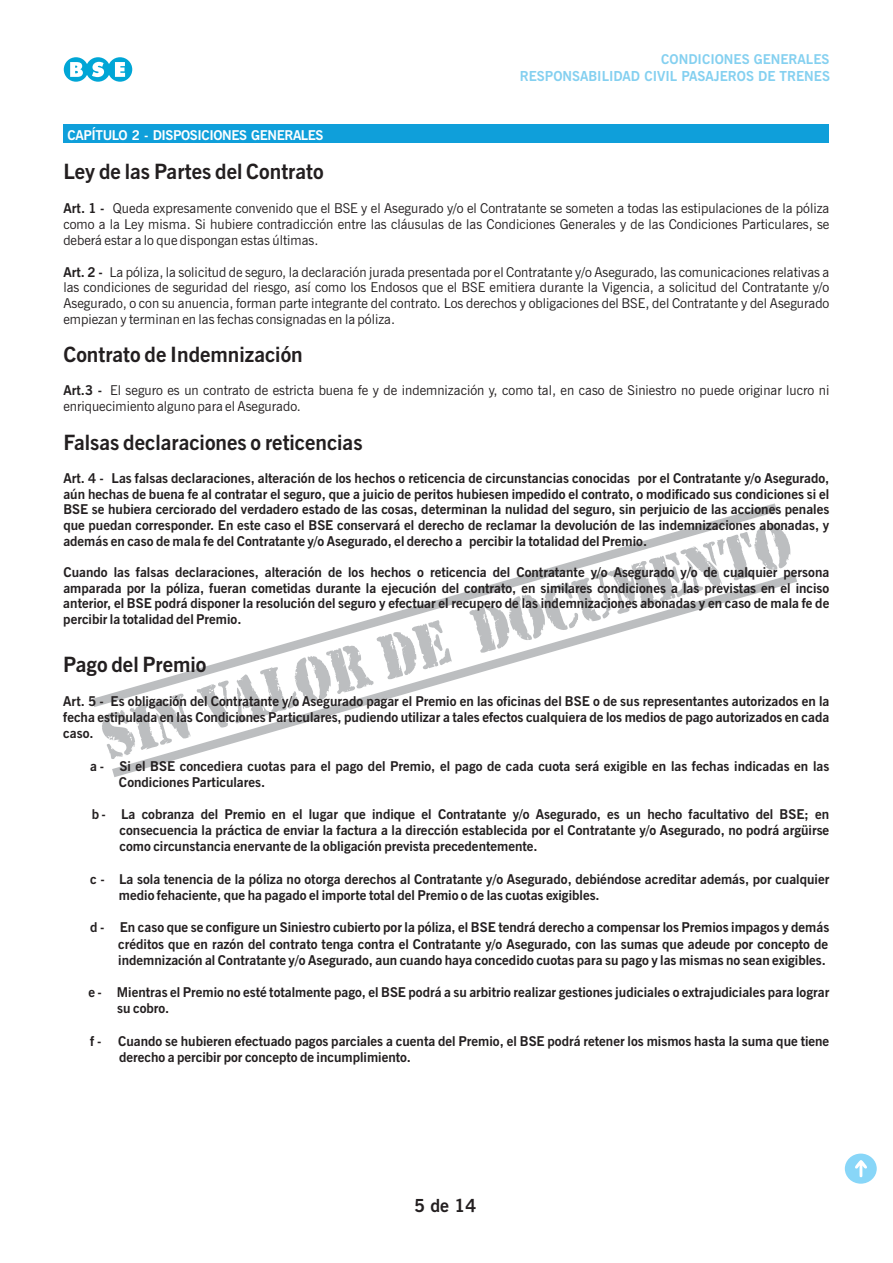
<style>
.page{position:relative;width:893px;height:1263px;background:#fff}
.page>*{position:absolute;margin:0;border:0;box-sizing:border-box;transform-origin:0 0}
.t1{font:700 21px "News Gothic BT";color:#231f20}
.t2{font:700 18px "News Gothic BT";color:#231f20}
.t3{font:700 13.8px "News Gothic BT";color:#84d0f0}
.t4{font:700 13.5px/16.2px "News Gothic BT";color:#231f20;text-align:justify}
.t5{font:13.5px/15.6px "News Gothic BT";color:#231f20;text-align:justify}
.t6{font:700 13.5px "News Gothic BT";letter-spacing:-.03em;color:#fff}
.t7{font:700 13.5px "News Gothic BT";color:#84d0f0}
.s1{font-weight:700}
</style>
<div class="page">
<svg style="left:102px;top:713px;width:10px;height:46px"></svg>
<svg style="left:92px;top:503px;width:685px;height:204px"></svg>
<svg style="left:112px;top:573px;width:685px;height:204px"></svg>
<div style="left:63px;top:125px;width:765px;height:18px;background:#0f9fda"></div>
<div style="left:64px;top:57px;width:24px;height:25px;background:#00a6d6;border-radius:50%"></div>
<div style="left:108px;top:57px;width:24px;height:25px;background:#00a6d6;border-radius:50%"></div>
<div style="left:86px;top:57px;width:24px;height:25px;background:#00a6d6;border-radius:50%"></div>
<svg style="left:70px;top:62px;width:13px;height:15px"></svg>
<svg style="left:92px;top:62px;width:12px;height:15px"></svg>
<svg style="left:115px;top:62px;width:10px;height:15px"></svg>
<div style="left:845px;top:1153px;width:32px;height:31px;background:#88d6f8;border-radius:50%"></div>
<svg style="left:855px;top:1160px;width:12px;height:17px"></svg>
<p class="t7" style="left:661px;top:54px;width:170px">CONDICIONES GENERALES</p>
<p class="t3" style="left:520px;top:70px;width:312px">RESPONSABILIDAD CIVIL PASAJEROS DE TRENES</p>
<p class="t6" style="left:67px;top:130px;width:258px">CAPÍTULO 2 - DISPOSICIONES GENERALES</p>
<h1 class="t1" style="left:63px;top:163px;width:262px">Ley de las Partes del Contrato</h1>
<p class="t5" style="left:63px;top:201px;width:767px;line-height:16.2px"><span class="s1">Art. 1 -</span> Queda expresamente convenido que el BSE y el Asegurado y/o el Contratante se someten a todas las estipulaciones de la póliza como a la Ley misma. Si hubiere contradicción entre las cláusulas de las Condiciones Generales y de las Condiciones Particulares, se deberá estar a lo que dispongan estas últimas.</p>
<p class="t5" style="left:63px;top:265px;width:767px"><span class="s1">Art. 2 -</span> La póliza, la solicitud de seguro, la declaración jurada presentada por el Contratante y/o Asegurado, las comunicaciones relativas a las condiciones de seguridad del riesgo, así como los Endosos que el BSE emitiera durante la Vigencia, a solicitud del Contratante y/o Asegurado, o con su anuencia, forman parte integrante del contrato. Los derechos y obligaciones del BSE, del Contratante y del Asegurado empiezan y terminan en las fechas consignadas en la póliza.</p>
<h1 class="t1" style="left:63px;top:346px;width:241px">Contrato de Indemnización</h1>
<p class="t5" style="left:63px;top:384px;width:767px"><span class="s1">Art.3 -</span> El seguro es un contrato de estricta buena fe y de indemnización y, como tal, en caso de Siniestro no puede originar lucro ni enriquecimiento alguno para el Asegurado.</p>
<h1 class="t1" style="left:63px;top:434px;width:301px">Falsas declaraciones o reticencias</h1>
<p class="t4" style="left:63px;top:471px;width:767px;line-height:15.8px">Art. 4 - Las falsas declaraciones, alteración de los hechos o reticencia de circunstancias conocidas por el Contratante y/o Asegurado, aún hechas de buena fe al contratar el seguro, que a juicio de peritos hubiesen impedido el contrato, o modificado sus condiciones si el BSE se hubiera cerciorado del verdadero estado de las cosas, determinan la nulidad del seguro, sin perjuicio de las acciones penales que puedan corresponder. En este caso el BSE conservará el derecho de reclamar la devolución de las indemnizaciones abonadas, y además en caso de mala fe del Contratante y/o Asegurado, el derecho a percibir la totalidad del Premio.</p>
<p class="t4" style="left:63px;top:566px;width:767px;line-height:15.8px">Cuando las falsas declaraciones, alteración de los hechos o reticencia del Contratante y/o Asegurado y/o de cualquier persona amparada por la póliza, fueran cometidas durante la ejecución del contrato, en similares condiciones a las previstas en el inciso anterior, el BSE podrá disponer la resolución del seguro y efectuar el recupero de las indemnizaciones abonadas y en caso de mala fe de percibir la totalidad del Premio.</p>
<h1 class="t1" style="left:63px;top:656px;width:145px">Pago del Premio</h1>
<p class="t4" style="left:63px;top:694px;width:767px">Art. 5 - Es obligación del Contratante y/o Asegurado pagar el Premio en las oficinas del BSE o de sus representantes autorizados en la fecha estipulada en las Condiciones Particulares, pudiendo utilizar a tales efectos cualquiera de los medios de pago autorizados en cada caso.</p>
<p class="t4" style="left:119px;top:759px;width:712px;text-indent:-29px">a - Si el BSE concediera cuotas para el pago del Premio, el pago de cada cuota será exigible en las fechas indicadas en las<br>Condiciones Particulares.</p>
<p class="t4" style="left:120px;top:807px;width:711px;text-indent:-28px">b - La cobranza del Premio en el lugar que indique el Contratante y/o Asegurado, es un hecho facultativo del BSE; en consecuencia la práctica de enviar la factura a la dirección establecida por el Contratante y/o Asegurado, no podrá argüirse como circunstancia enervante de la obligación prevista precedentemente.</p>
<p class="t4" style="left:119px;top:872px;width:712px;text-indent:-29px">c - La sola tenencia de la póliza no otorga derechos al Contratante y/o Asegurado, debiéndose acreditar además, por cualquier medio fehaciente, que ha pagado el importe total del Premio o de las cuotas exigibles.</p>
<p class="t4" style="left:118px;top:921px;width:712px;text-indent:-28px">d - En caso que se configure un Siniestro cubierto por la póliza, el BSE tendrá derecho a compensar los Premios impagos y demás créditos que en razón del contrato tenga contra el Contratante y/o Asegurado, con las sumas que adeude por concepto de indemnización al Contratante y/o Asegurado, aun cuando haya concedido cuotas para su pago y las mismas no sean exigibles.</p>
<p class="t4" style="left:117px;top:985px;width:713px;text-indent:-29px">e - Mientras el Premio no esté totalmente pago, el BSE podrá a su arbitrio realizar gestiones judiciales o extrajudiciales para lograr su cobro.</p>
<p class="t4" style="left:119px;top:1034px;width:712px;text-indent:-29px">f - Cuando se hubieren efectuado pagos parciales a cuenta del Premio, el BSE podrá retener los mismos hasta la suma que tiene derecho a percibir por concepto de incumplimiento.</p>
<h2 class="t2" style="left:414px;top:1198px;width:64px">5 de 14</h2>
</div>
